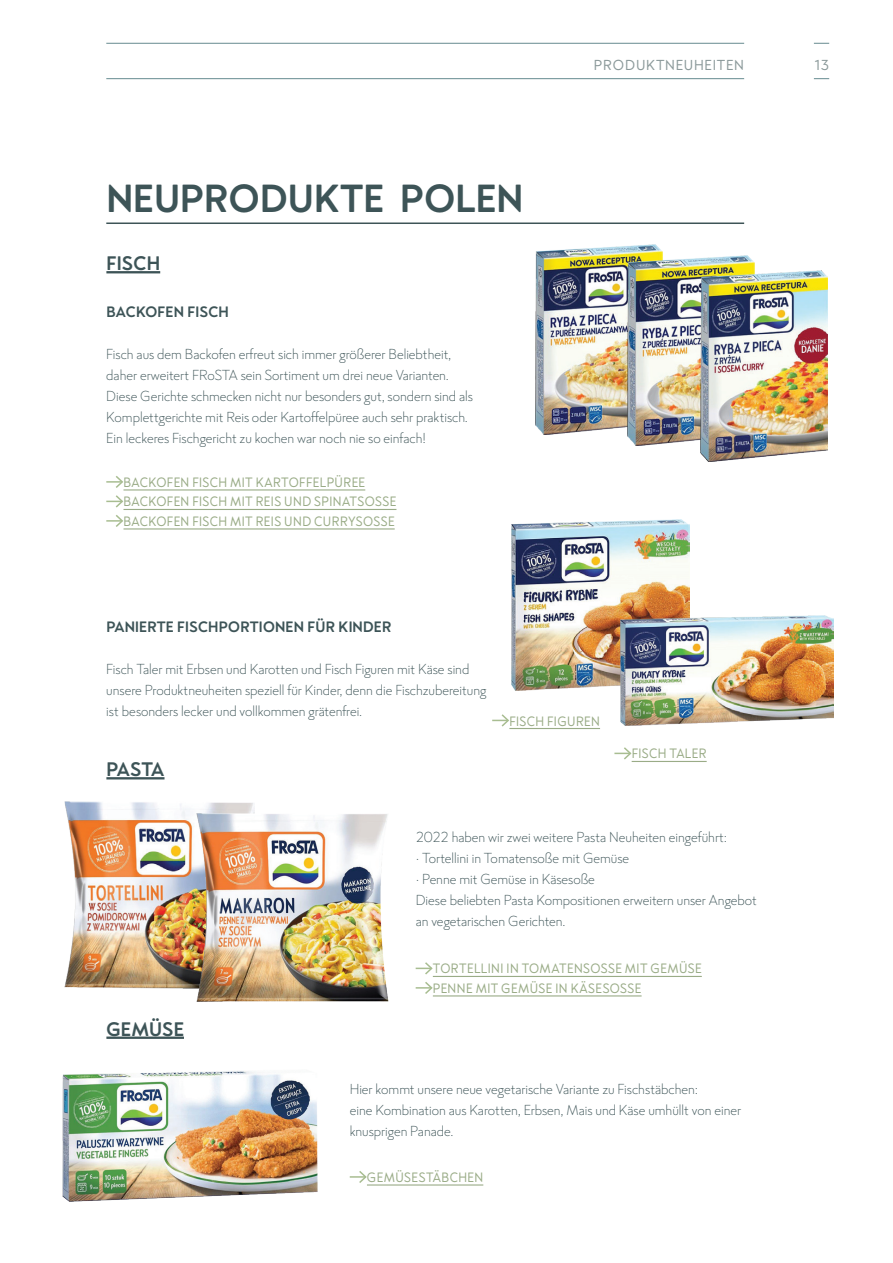
<style>
.page{position:relative;width:893px;height:1263px;background:#fff}
.page>*{position:absolute;margin:0;border:0;box-sizing:border-box;transform-origin:0 0}
.t1{font:700 39px "F Ro STA Sans";letter-spacing:.01em;color:#3d5457}
.t2{font:700 19.5px "F Ro STA Sans";letter-spacing:.02em;color:#3d5457}
.t3{font:700 15px "F Ro STA Sans";letter-spacing:.02em;color:#3d5457}
.t4{font:300 14.4px/21px "F Ro STA Sans";color:#3d5457}
.t5{font:14.4px "F Ro STA Sans";letter-spacing:.06em;color:#8b999a}
.t6{font:13.5px/19.5px "F Ro STA Sans";letter-spacing:.03em;color:#9aac87;scale:.95 1}
</style>
<div class="page">
<svg style="left:814px;top:78px;width:15px;height:1px"></svg>
<hr style="left:106px;top:78px;width:638px;height:1px;background:#668b90">
<svg style="left:814px;top:43px;width:15px;height:1px"></svg>
<hr style="left:106px;top:43px;width:638px;height:1px;background:#668b90">
<hr style="left:106px;top:271px;width:54px;height:2px;background:#3d5457">
<hr style="left:106px;top:222px;width:638px;height:2px;background:#3d5457">
<hr style="left:106px;top:777px;width:59px;height:2px;background:#3d5457">
<hr style="left:106px;top:1036px;width:78px;height:3px;background:#3d5457">
<img style="left:63px;top:1071px;width:255px;height:130px">
<img style="left:535px;top:244px;width:127px;height:190px">
<img style="left:627px;top:256px;width:127px;height:190px">
<img style="left:700px;top:271px;width:127px;height:191px">
<img style="left:511px;top:520px;width:178px;height:171px">
<img style="left:621px;top:616px;width:213px;height:110px">
<img style="left:65px;top:801px;width:189px;height:187px">
<img style="left:197px;top:813px;width:192px;height:189px">
<hr style="left:123px;top:489px;width:242px;height:1px;background:#9aac87">
<hr style="left:123px;top:509px;width:273px;height:1px;background:#9aac87">
<hr style="left:123px;top:528px;width:272px;height:1px;background:#9aac87">
<svg style="left:106px;top:476px;width:18px;height:53px"></svg>
<hr style="left:367px;top:1184px;width:116px;height:1px;background:#9aac87">
<svg style="left:350px;top:1171px;width:17px;height:12px"></svg>
<hr style="left:433px;top:976px;width:269px;height:1px;background:#9aac87">
<hr style="left:433px;top:995px;width:209px;height:1px;background:#9aac87">
<svg style="left:416px;top:962px;width:18px;height:32px"></svg>
<hr style="left:509px;top:728px;width:91px;height:1px;background:#9aac87">
<svg style="left:492px;top:714px;width:17px;height:13px"></svg>
<hr style="left:632px;top:761px;width:75px;height:1px;background:#9aac87">
<svg style="left:614px;top:747px;width:19px;height:14px"></svg>
<h1 class="t1" style="left:106px;top:174px;width:72px">NEUPR</h1>
<h1 class="t1" style="left:229px;top:174px;width:58px">ODUK</h1>
<h1 class="t1" style="left:340px;top:174px;width:185px">TE POLEN</h1>
<h2 class="t2" style="left:106px;top:251px;width:55px">FISCH</h2>
<p class="t3" style="left:106px;top:303px;width:99px">BACKOFEN FISCH</p>
<p class="t4" style="left:106px;top:344px;width:368px">Fisch aus dem Backofen erfreut sich immer größerer Beliebtheit, daher erweitert FRoSTA sein Sortiment um drei neue Varianten.<br>Diese Gerichte schmecken nicht nur besonders gut, sondern sind als Komplettgerichte mit Reis oder Kartoffelpüree auch sehr praktisch.<br>Ein leckeres Fischgericht zu kochen war noch nie so einfach!</p>
<p class="t6" style="left:123px;top:473px;width:289px">BACKOFEN FISCH MIT KARTOFFELPÜREE<br>BACKOFEN FISCH MIT REIS UND SPINATSOSSE<br>BACKOFEN FISCH MIT REIS UND CURRYSOSSE</p>
<p class="t5" style="left:594px;top:56px;width:152px">PRODUKTNEUHEITEN</p>
<p class="t5" style="left:815px;top:56px;width:16px">13</p>
<p class="t3" style="left:106px;top:618px;width:18px">PANIE</p>
<p class="t3" style="left:147px;top:618px;width:47px">RTE FISCH</p>
<p class="t3" style="left:219px;top:618px;width:41px">PORTIONEN</p>
<p class="t3" style="left:308px;top:618px;width:85px">FÜR KINDER</p>
<p class="t4" style="left:106px;top:659px;width:381px">Fisch Taler mit Erbsen und Karotten und Fisch Figuren mit Käse sind unsere Produktneuheiten speziell für Kinder, denn die Fischzubereitung ist besonders lecker und vollkommen grätenfrei.</p>
<h2 class="t2" style="left:106px;top:757px;width:60px">PASTA</h2>
<p class="t6" style="left:509px;top:711px;width:97px">FISCH FIG UREN</p>
<p class="t6" style="left:632px;top:744px;width:80px">FISCH TALER</p>
<h2 class="t2" style="left:106px;top:1017px;width:79px">GEMÜSE</h2>
<p class="t4" style="left:416px;top:827px;width:343px">2022 haben wir zwei weitere Pasta Neuheiten eingeführt:<br>· Tortellini in Tomatensoße mit Gemüse<br>· Penne mit Gemüse in Käsesoße<br>Diese beliebten Pasta Kompositionen erweitern unser Angebot an vegetarischen Gerichten.</p>
<p class="t6" style="left:433px;top:959px;width:285px">TORTELLINI IN TOMATENSOSSE MIT GEMÜSE<br>PENNE MIT GEMÜSE IN KÄSESOSSE</p>
<p class="t4" style="left:350px;top:1079px;width:393px">Hier kommt unsere neue vegetarische Variante zu Fischstäbchen:<br>eine Kombination aus Karotten, Erbsen, Mais und Käse umhüllt von einer knusprigen Panade.</p>
<p class="t6" style="left:367px;top:1168px;width:124px">GEMÜSESTÄBCHEN</p>
</div>
